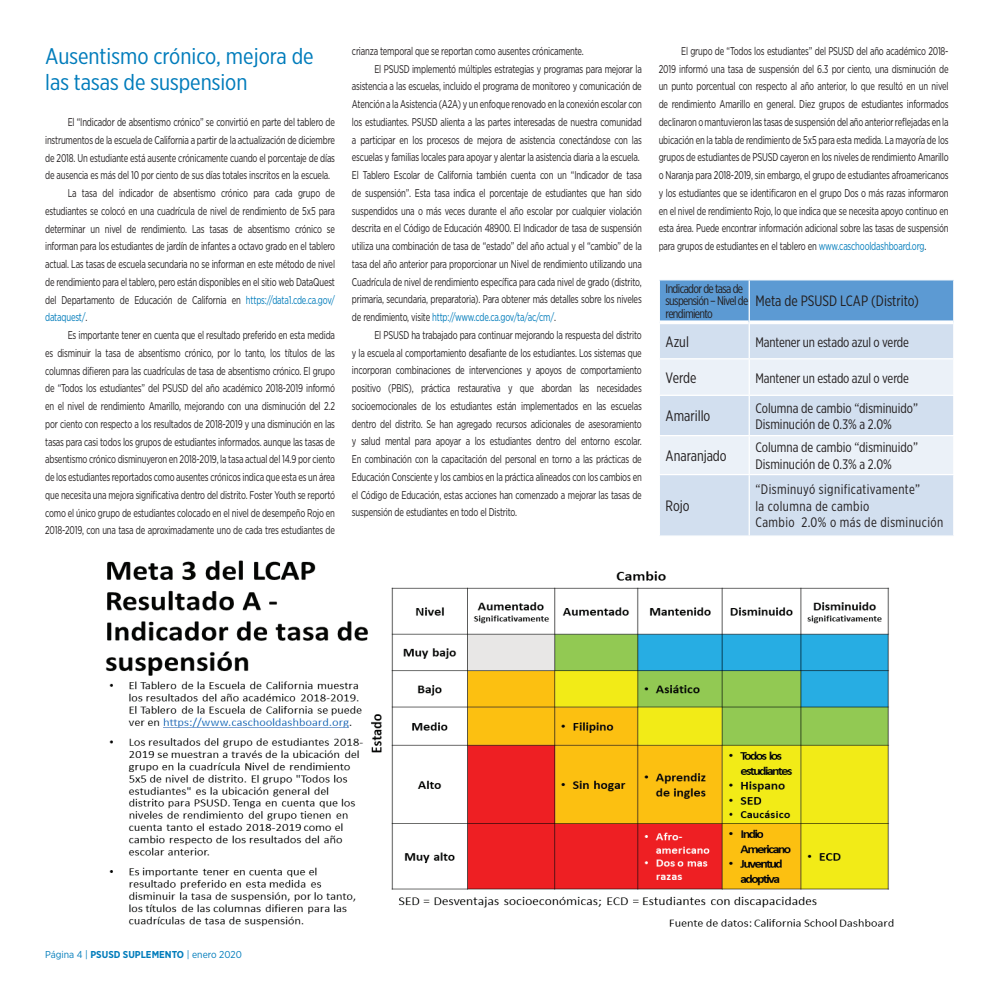
<style>
.page{position:relative;width:990px;height:990px;background:#fff}
.page>*{position:absolute;margin:0;border:0;box-sizing:border-box;transform-origin:0 0}
.t1{font:22.5px/26.2px "Gotham X Narrow";color:#007cbb;scale:1.1 1}
.t2{font:15px "Gotham X Narrow";color:#231f20}
.t3{font:13.75px/16.5px "Gotham X Narrow";color:#231f20}
.t4{font:13.75px/16.5px "Gotham X Narrow";letter-spacing:.03em;color:#231f20}
.t5{font:12.5px/12.5px "Gotham X Narrow";letter-spacing:-.05em;color:#231f20}
.t6{font:11.25px/17.8px "Gotham Narrow";letter-spacing:-.02em;color:#231f20;text-align:justify;scale:.79 1}
.t7{font:11.25px "Gotham Narrow";letter-spacing:-.02em;color:#007cbb;scale:.79 1}
.t8{font:10px "Gotham Narrow";color:#007cbb}
.s1{color:#007cbb}
.s2{color:#231f20}
.s3{font-weight:700}
</style>
<div class="page">
<div style="left:660px;top:280px;width:293px;height:40px;background:#5c9ad3"></div>
<div style="left:660px;top:324px;width:293px;height:211px;background:#d2dfef"></div>
<svg style="left:660px;top:359px;width:293px;height:115px;background:#e2ebf4"></svg>
<svg style="left:660px;top:320px;width:89px;height:4px"></svg>
<svg style="left:750px;top:320px;width:203px;height:1px"></svg>
<hr style="left:659px;top:358px;width:90px;height:1px;background:#fff">
<hr style="left:749px;top:358px;width:205px;height:1px;background:#fff">
<hr style="left:659px;top:395px;width:90px;height:1px;background:#fff">
<hr style="left:749px;top:395px;width:205px;height:1px;background:#fff">
<hr style="left:659px;top:435px;width:90px;height:1px;background:#fff">
<hr style="left:749px;top:435px;width:205px;height:1px;background:#fff">
<hr style="left:659px;top:474px;width:90px;height:1px;background:#fff">
<hr style="left:749px;top:474px;width:205px;height:1px;background:#fff">
<hr style="left:749px;top:280px;width:1px;height:42px;background:#fff">
<hr style="left:749px;top:322px;width:1px;height:36px;background:#fff">
<hr style="left:749px;top:359px;width:1px;height:36px;background:#fff">
<hr style="left:749px;top:396px;width:1px;height:39px;background:#fff">
<hr style="left:749px;top:436px;width:1px;height:38px;background:#fff">
<hr style="left:749px;top:475px;width:1px;height:60px;background:#fff">
<img style="left:105px;top:560px;width:789px;height:367px">
<h1 class="t1" style="left:45px;top:42px;width:246px">Ausentismo crónico, mejora de las tasas de suspension</h1>
<p class="t6" style="left:68px;top:113px;width:340px">El “Indicador de absentismo crónico” se convirtió en parte del tablero de</p>
<p class="t6" style="left:45px;top:131px;width:368px">instrumentos de la escuela de California a partir de la actualización de diciembre</p>
<p class="t6" style="left:45px;top:149px;width:368px">de 2018. Un estudiante está ausente crónicamente cuando el porcentaje de días</p>
<p class="t6" style="left:45px;top:166px;width:362px">de ausencia es más del 10 por ciento de sus días totales inscritos en la escuela.</p>
<p class="t6" style="left:68px;top:184px;width:340px">La tasa del indicador de absentismo crónico para cada grupo de</p>
<p class="t6" style="left:45px;top:202px;width:368px">estudiantes se colocó en una cuadrícula de nivel de rendimiento de 5x5 para</p>
<p class="t6" style="left:45px;top:220px;width:368px">determinar un nivel de rendimiento. Las tasas de absentismo crónico se</p>
<p class="t6" style="left:45px;top:237px;width:368px">informan para los estudiantes de jardín de infantes a octavo grado en el tablero</p>
<p class="t6" style="left:45px;top:255px;width:368px">actual. Las tasas de escuela secundaria no se informan en este método de nivel</p>
<p class="t6" style="left:45px;top:273px;width:368px">de rendimiento para el tablero, pero están disponibles en el sitio web DataQuest</p>
<p class="t6" style="left:45px;top:291px;width:368px">del Departamento de Educación de California en <span class="s1">https://data1.cde.ca.gov/</span></p>
<p class="t7" style="left:45px;top:310px;width:55px">dataquest/<span class="s2">.</span></p>
<p class="t6" style="left:68px;top:326px;width:340px">Es importante tener en cuenta que el resultado preferido en esta medida</p>
<p class="t6" style="left:45px;top:344px;width:368px">es disminuir la tasa de absentismo crónico, por lo tanto, los títulos de las</p>
<p class="t6" style="left:45px;top:362px;width:368px">columnas difieren para las cuadrículas de tasa de absentismo crónico. El grupo</p>
<p class="t6" style="left:45px;top:379px;width:368px">de “Todos los estudiantes” del PSUSD del año académico 2018-2019 informó</p>
<p class="t6" style="left:45px;top:397px;width:368px">en el nivel de rendimiento Amarillo, mejorando con una disminución del 2.2</p>
<p class="t6" style="left:45px;top:415px;width:369px">por ciento con respecto a los resultados de 2018-2019 y una disminución en las</p>
<p class="t6" style="left:45px;top:433px;width:368px">tasas para casi todos los grupos de estudiantes informados. aunque las tasas de</p>
<p class="t6" style="left:45px;top:450px;width:368px">absentismo crónico disminuyeron en 2018-2019, la tasa actual del 14.9 por ciento</p>
<p class="t6" style="left:45px;top:468px;width:368px">de los estudiantes reportados como ausentes crónicos indica que esta es un área</p>
<p class="t6" style="left:45px;top:486px;width:368px">que necesita una mejora significativa dentro del distrito. Foster Youth se reportó</p>
<p class="t6" style="left:45px;top:504px;width:368px">como el único grupo de estudiantes colocado en el nivel de desempeño Rojo en</p>
<p class="t6" style="left:45px;top:521px;width:368px">2018-2019, con una tasa de aproximadamente uno de cada tres estudiantes de</p>
<p class="t6" style="left:352px;top:42px;width:295px">crianza temporal que se reportan como ausentes crónicamente.</p>
<p class="t6" style="left:374px;top:59px;width:340px">El PSUSD implementó múltiples estrategias y programas para mejorar la</p>
<p class="t6" style="left:352px;top:77px;width:368px">asistencia a las escuelas, incluido el programa de monitoreo y comunicación de</p>
<p class="t6" style="left:352px;top:95px;width:368px">Atención a la Asistencia (A2A) y un enfoque renovado en la conexión escolar con</p>
<p class="t6" style="left:352px;top:113px;width:368px">los estudiantes. PSUSD alienta a las partes interesadas de nuestra comunidad</p>
<p class="t6" style="left:352px;top:130px;width:368px">a participar en los procesos de mejora de asistencia conectándose con las</p>
<p class="t6" style="left:352px;top:148px;width:366px">escuelas y familias locales para apoyar y alentar la asistencia diaria a la escuela.</p>
<p class="t6" style="left:352px;top:166px;width:368px">El Tablero Escolar de California también cuenta con un “Indicador de tasa</p>
<p class="t6" style="left:352px;top:184px;width:368px">de suspensión”. Esta tasa indica el porcentaje de estudiantes que han sido</p>
<p class="t6" style="left:352px;top:201px;width:368px">suspendidos una o más veces durante el año escolar por cualquier violación</p>
<p class="t6" style="left:352px;top:219px;width:368px">descrita en el Código de Educación 48900. El Indicador de tasa de suspensión</p>
<p class="t6" style="left:352px;top:237px;width:368px">utiliza una combinación de tasa de “estado” del año actual y el “cambio” de la</p>
<p class="t6" style="left:352px;top:255px;width:368px">tasa del año anterior para proporcionar un Nivel de rendimiento utilizando una</p>
<p class="t6" style="left:352px;top:272px;width:368px">Cuadrícula de nivel de rendimiento específica para cada nivel de grado (distrito,</p>
<p class="t6" style="left:352px;top:290px;width:368px">primaria, secundaria, preparatoria). Para obtener más detalles sobre los niveles</p>
<p class="t7" style="left:352px;top:310px;width:260px"><span class="s2">de rendimiento, visite</span> http://www.cde.ca.gov/ta/ac/cm/<span class="s2">.</span></p>
<p class="t6" style="left:374px;top:326px;width:340px">El PSUSD ha trabajado para continuar mejorando la respuesta del distrito</p>
<p class="t6" style="left:352px;top:343px;width:368px">y la escuela al comportamiento desafiante de los estudiantes. Los sistemas que</p>
<p class="t6" style="left:352px;top:361px;width:368px">incorporan combinaciones de intervenciones y apoyos de comportamiento</p>
<p class="t6" style="left:352px;top:379px;width:368px">positivo (PBIS), práctica restaurativa y que abordan las necesidades</p>
<p class="t6" style="left:352px;top:397px;width:368px">socioemocionales de los estudiantes están implementados en las escuelas</p>
<p class="t6" style="left:352px;top:415px;width:368px">dentro del distrito. Se han agregado recursos adicionales de asesoramiento</p>
<p class="t6" style="left:352px;top:432px;width:368px">y salud mental para apoyar a los estudiantes dentro del entorno escolar.</p>
<p class="t6" style="left:352px;top:450px;width:368px">En combinación con la capacitación del personal en torno a las prácticas de</p>
<p class="t6" style="left:352px;top:468px;width:368px">Educación Consciente y los cambios en la práctica alineados con los cambios en</p>
<p class="t6" style="left:352px;top:486px;width:368px">el Código de Educación, estas acciones han comenzado a mejorar las tasas de</p>
<p class="t6" style="left:352px;top:503px;width:211px">suspensión de estudiantes en todo el Distrito.</p>
<p class="t6" style="left:659px;top:42px;width:368px;text-indent:23px">El grupo de “Todos los estudiantes” del PSUSD del año académico 2018- 2019 informó una tasa de suspensión del 6.3 por ciento, una disminución de un punto porcentual con respecto al año anterior, lo que resultó en un nivel de rendimiento Amarillo en general. Diez grupos de estudiantes informados declinaron o mantuvieron las tasas de suspensión del año anterior reflejadas en la ubicación en la tabla de rendimiento de 5x5 para esta medida. La mayoría de los grupos de estudiantes de PSUSD cayeron en los niveles de rendimiento Amarillo o Naranja para 2018-2019, sin embargo, el grupo de estudiantes afroamericanos y los estudiantes que se identificaron en el grupo Dos o más razas informaron en el nivel de rendimiento Rojo, lo que indica que se necesita apoyo continuo en esta área. Puede encontrar información adicional sobre las tasas de suspensión para grupos de estudiantes en el tablero en <span class="s1">www.caschooldashboard.org</span>.</p>
<p class="t5" style="left:666px;top:282px;width:84px">Indicador de tasa de suspensión – Nivel de rendimiento</p>
<h2 class="t2" style="left:756px;top:292px;width:165px">Meta de PSUSD LCAP (Distrito)</h2>
<h2 class="t2" style="left:666px;top:333px;width:25px">Azul</h2>
<p class="t3" style="left:756px;top:333px;width:155px">Mantener un estado azul o verde</p>
<h2 class="t2" style="left:666px;top:369px;width:32px">Verde</h2>
<p class="t3" style="left:756px;top:369px;width:155px">Mantener un estado azul o verde</p>
<h2 class="t2" style="left:666px;top:407px;width:46px">Amarillo</h2>
<p class="t3" style="left:756px;top:399px;width:164px">Columna de cambio “disminuido”<br>Disminución de 0.3% a 2.0%</p>
<h2 class="t2" style="left:666px;top:447px;width:63px">Anaranjado</h2>
<p class="t3" style="left:756px;top:439px;width:164px">Columna de cambio “disminuido”<br>Disminución de 0.3% a 2.0%</p>
<h2 class="t2" style="left:666px;top:497px;width:26px">Rojo</h2>
<p class="t4" style="left:756px;top:481px;width:189px">“Disminuyó significativamente”<br>la columna de cambio<br>Cambio 2.0% o más de disminución</p>
<p class="t8" style="left:45px;top:949px;width:198px">Página 4 | <span class="s3">PSUSD SUPLEMENTO</span> | enero 2020</p>
</div>
